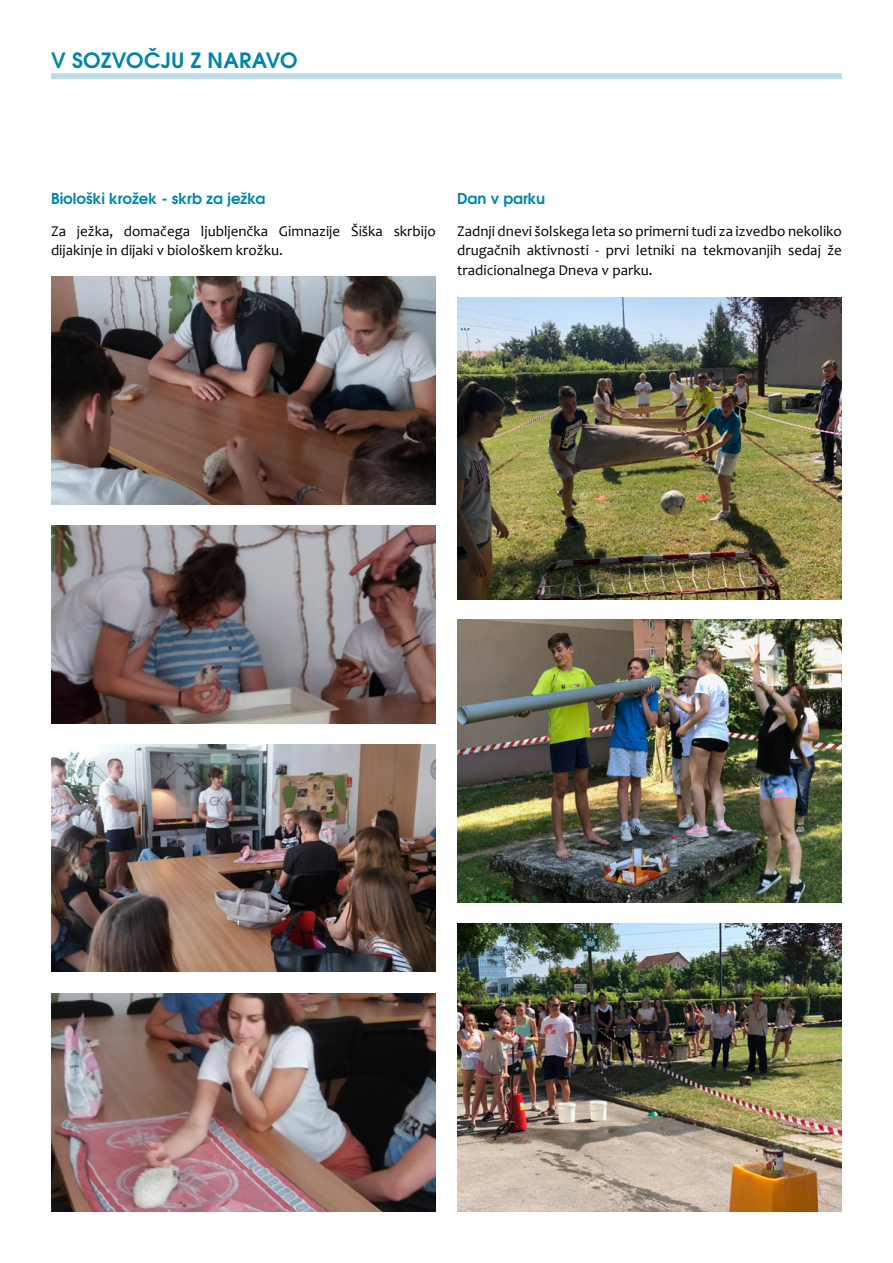
<style>
.page{position:relative;width:893px;height:1263px;background:#fff}
.page>*{position:absolute;margin:0;border:0;box-sizing:border-box;transform-origin:0 0}
.t1{font:700 21px "Te X Gyre Adventor";letter-spacing:.015em;color:#0085ac}
.t2{font:15px/19.5px "Candara";color:#000}
.t3{font:700 15px "Te X Gyre Adventor";color:#0085ac}
</style>
<div class="page">
<img style="left:51px;top:277px;width:385px;height:227px">
<img style="left:51px;top:744px;width:385px;height:228px">
<img style="left:51px;top:993px;width:385px;height:219px">
<img style="left:51px;top:526px;width:385px;height:197px">
<img style="left:457px;top:297px;width:385px;height:303px">
<img style="left:457px;top:620px;width:385px;height:282px">
<img style="left:457px;top:923px;width:385px;height:289px">
<div style="left:51px;top:73px;width:791px;height:6px;background:#bddce8"></div>
<h1 class="t1" style="left:51px;top:42px;width:248px">V SOZVOČJU Z NARAVO</h1>
<p class="t3" style="left:51px;top:185px;width:216px">Biološki krožek - skrb za ježka</p>
<p class="t2" style="left:51px;top:221px;width:386px">Za ježka, domačega ljubljenčka Gimnazije Šiška skrbijo dijakinje in dijaki v biološkem krožku.</p>
<p class="t3" style="left:457px;top:185px;width:89px">Dan v parku</p>
<p class="t2" style="left:457px;top:221px;width:386px;text-align:justify">Zadnji dnevi šolskega leta so primerni tudi za izvedbo nekoliko drugačnih aktivnosti - prvi letniki na tekmovanjih sedaj že tradicionalnega Dneva v parku.</p>
</div>
